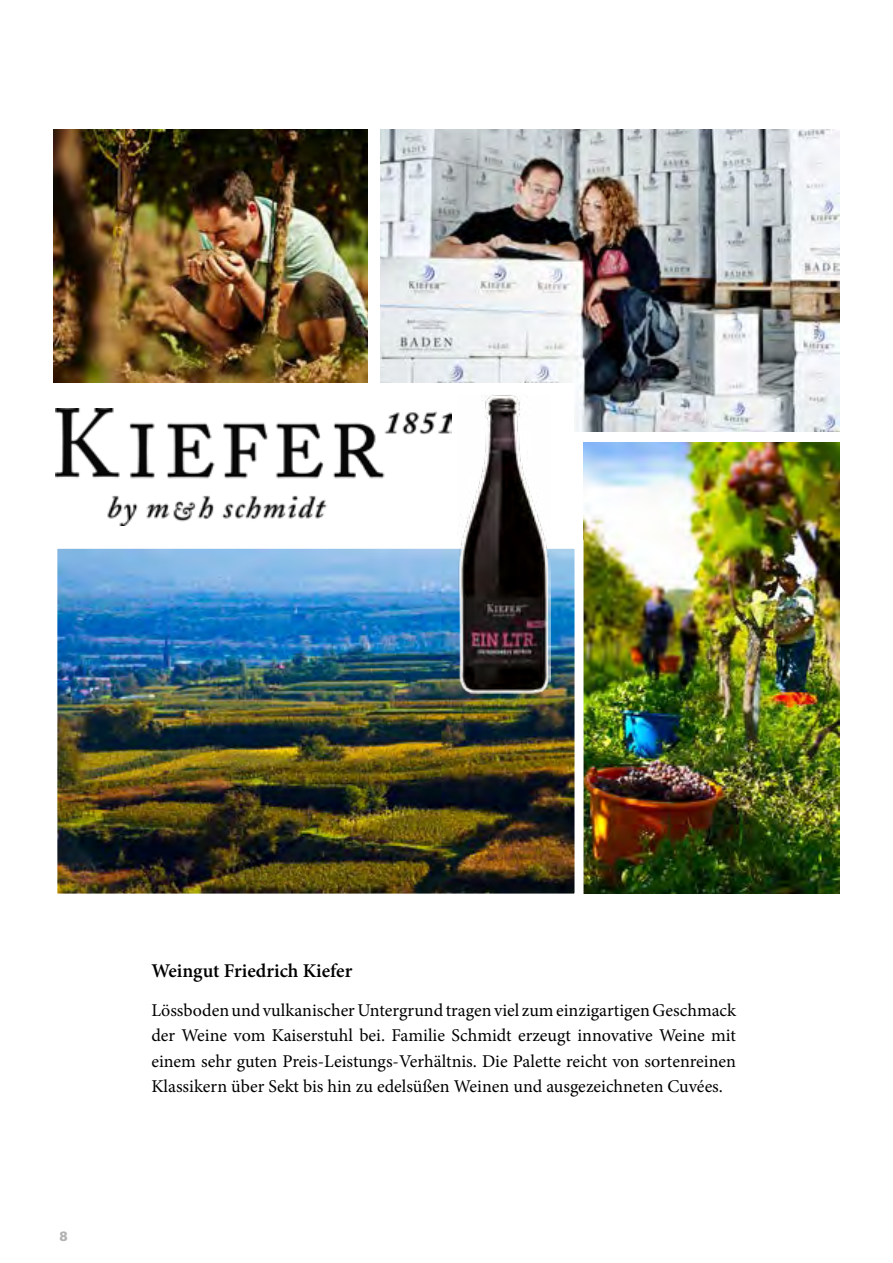
<style>
.page{position:relative;width:893px;height:1263px;background:#fff}
.page>*{position:absolute;margin:0;border:0;box-sizing:border-box;transform-origin:0 0}
.t1{font:600 19.5px "Minion Pro";letter-spacing:-.005em;color:#000}
.t2{font:18px/25.5px "Minion Pro";color:#000;text-align:justify}
.t3{font:900 13.5px "Frutiger";color:#b3b2b2}
</style>
<div class="page">
<img style="left:583px;top:442px;width:256px;height:451px">
<img style="left:381px;top:130px;width:458px;height:302px">
<img style="left:54px;top:130px;width:314px;height:253px">
<img style="left:57px;top:535px;width:531px;height:359px">
<div style="left:54px;top:383px;width:520px;height:162px;background:#fff"></div>
<img style="left:56px;top:408px;width:395px;height:117px">
<img style="left:457px;top:394px;width:93px;height:300px">
<p class="t3" style="left:60px;top:1228px;width:10px">8</p>
<p class="t1" style="left:151px;top:958px;width:202px">Weingut Friedrich Kiefer</p>
<p class="t2" style="left:151px;top:997px;width:586px">Lössboden und vulkanischer Untergrund tragen viel zum einzigartigen Geschmack der Weine vom Kaiserstuhl bei. Familie Schmidt erzeugt innovative Weine mit einem sehr guten Preis-Leistungs-Verhältnis. Die Palette reicht von sortenreinen Klassikern über Sekt bis hin zu edelsüßen Weinen und ausgezeichneten Cuvées.</p>
</div>
